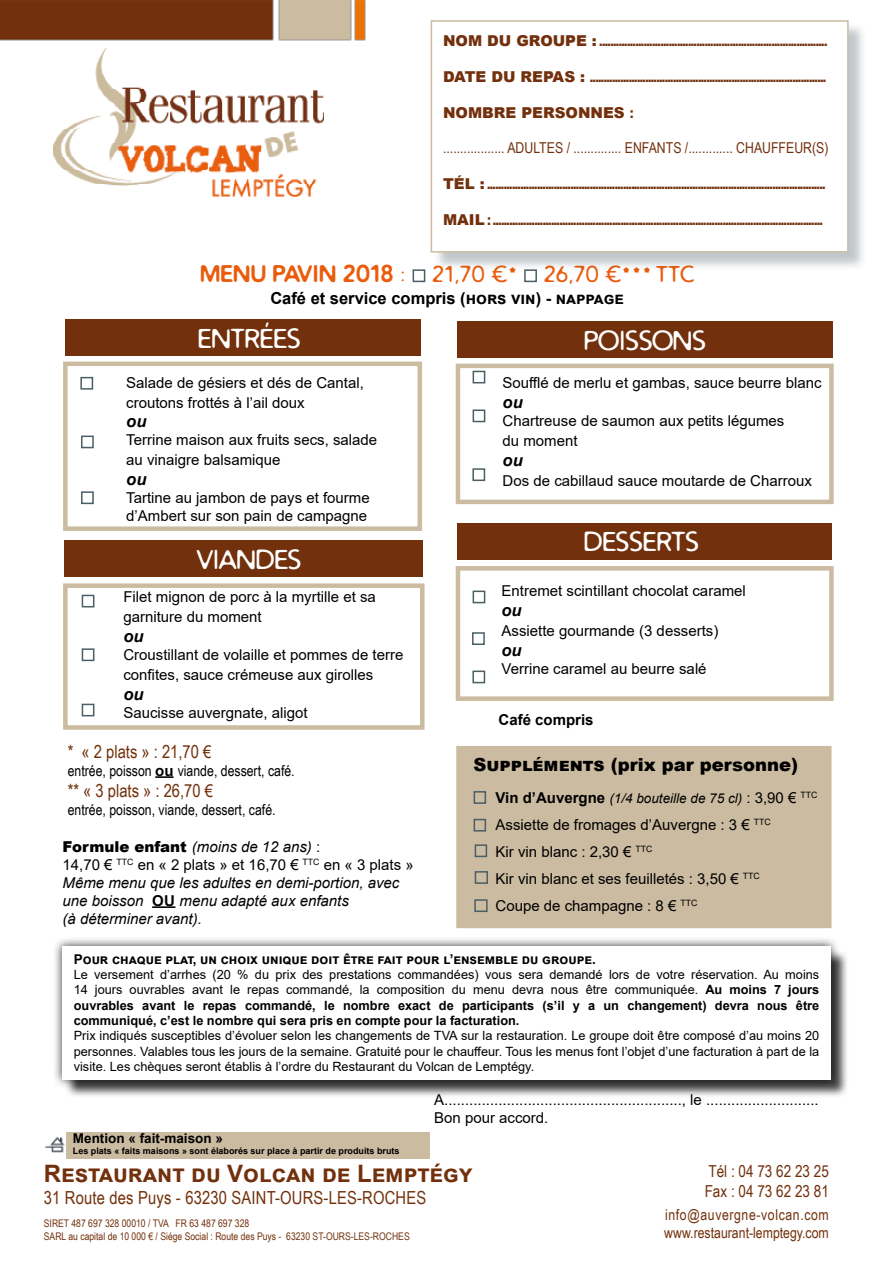
<style>
.page{position:relative;width:893px;height:1263px;background:#fff}
.page>*{position:absolute;margin:0;border:0;box-sizing:border-box;transform-origin:0 0}
.t1{font:27px "Distro";color:#fff}
.t2{font:700 24px "Arial";color:#72300c}
.t3{font:22.5px "Distro";letter-spacing:.04em;color:#ea5b0b}
.t4{font:18px "Arial Narrow";letter-spacing:.01em;color:#72300c}
.t5{font:900 18px "Arial";color:#000}
.t6{font:700 16.5px "Arial";color:#000}
.t7{font:16.5px/19.8px "Arial Narrow";color:#72300c}
.t8{font:italic 700 16.5px "Arial";color:#000}
.t9{font:15px/19.8px "Arial";color:#000}
.t10{font:15px "Impact";color:#72300c}
.t11{font:italic 15px/18px "Arial";color:#000}
.t12{font:15px/18px "Arial Narrow";color:#72300c}
.t13{font:15px "Arial Narrow";color:#000}
.t14{font:900 15px "Arial";color:#72300c}
.t15{font:700 15px "Arial";color:#000}
.t16{font:700 13.5px "Arial";color:#000}
.t17{font:italic 13.5px "Arial";color:#000}
.t18{font:12.75px/15.3px "Arial";color:#000;text-align:justify}
.t19{font:10.5px/12.6px "Arial Narrow";color:#72300c}
.t20{font:700 9px "Arial";color:#000}
.s1{font-family:"Arial";font-weight:900}
.s2{font-family:"Impact";font-weight:400}
.s3{font-weight:700}
.s4{font-family:"Arial";font-weight:700}
.s5{font-weight:900;font-style:normal}
.s6{font-style:normal}
.s7{font-weight:700;font-style:normal}
.s8{font-weight:700;font-style:normal;font-size:15px}
.s9{font-style:normal;font-size:15px}
</style>
<div class="page">
<div style="left:456px;top:566px;width:378px;height:135px;border:4px solid #cbbba0"></div>
<div style="left:457px;top:523px;width:375px;height:37px;background:#72300c"></div>
<div style="left:63px;top:583px;width:362px;height:147px;border:4px solid #cbbba0"></div>
<div style="left:456px;top:364px;width:378px;height:140px;border:4px solid #cbbba0"></div>
<div style="left:457px;top:322px;width:375px;height:36px;background:#72300c"></div>
<div style="left:63px;top:362px;width:359px;height:169px;border:4px solid #cbbba0"></div>
<div style="left:65px;top:319px;width:356px;height:37px;background:#72300c"></div>
<img style="left:54px;top:49px;width:270px;height:147px">
<div style="left:413px;top:269px;width:12px;height:13px;border:2px solid #4b5e65"></div>
<div style="left:524px;top:269px;width:13px;height:13px;border:2px solid #4b5e65"></div>
<div style="left:473px;top:371px;width:12px;height:12px;border:2px solid #4b5e65"></div>
<div style="left:473px;top:409px;width:12px;height:13px;border:2px solid #4b5e65"></div>
<div style="left:472px;top:468px;width:13px;height:13px;border:2px solid #4b5e65"></div>
<div style="left:473px;top:591px;width:12px;height:12px;border:2px solid #4b5e65"></div>
<div style="left:472px;top:632px;width:13px;height:13px;border:2px solid #4b5e65"></div>
<div style="left:472px;top:670px;width:13px;height:13px;border:2px solid #4b5e65"></div>
<div style="left:65px;top:949px;width:784px;height:149px;background:#000;opacity:.75"></div>
<div style="left:53px;top:937px;width:787px;height:152px;background:#000;opacity:.75"></div>
<div style="left:62px;top:946px;width:768px;height:134px;background:#fff"></div>
<img style="left:0;top:0;width:431px;height:40px">
<div style="left:65px;top:541px;width:358px;height:36px;background:#72300c"></div>
<svg style="left:155px;top:776px;width:19px;height:2px"></svg>
<div style="left:82px;top:595px;width:12px;height:12px;border:2px solid #4b5e65"></div>
<div style="left:82px;top:648px;width:12px;height:13px;border:2px solid #4b5e65"></div>
<div style="left:82px;top:704px;width:12px;height:12px;border:2px solid #4b5e65"></div>
<div style="left:80px;top:377px;width:13px;height:13px;border:2px solid #4b5e65"></div>
<div style="left:81px;top:436px;width:13px;height:12px;border:2px solid #4b5e65"></div>
<div style="left:81px;top:491px;width:13px;height:13px;border:2px solid #4b5e65"></div>
<div style="left:66px;top:1132px;width:364px;height:26px;background:#cbbba0"></div>
<img style="left:45px;top:1136px;width:20px;height:17px">
<hr style="left:152px;top:906px;width:23px;height:2px;background:#000">
<div style="left:433px;top:22px;width:434px;height:249px;background:#52656c;opacity:.36"></div>
<div style="left:431px;top:20px;width:418px;height:233px;background:#fff;border:2px solid #cbbba0"></div>
<div style="left:453px;top:743px;width:381px;height:188px;background:#cbbba0;border:3px solid #fff"></div>
<div style="left:474px;top:819px;width:12px;height:12px;border:2px solid #4b5e65"></div>
<div style="left:475px;top:844px;width:12px;height:13px;border:2px solid #4b5e65"></div>
<div style="left:475px;top:871px;width:13px;height:13px;border:2px solid #4b5e65"></div>
<div style="left:474px;top:791px;width:12px;height:13px;border:2px solid #4b5e65"></div>
<div style="left:474px;top:899px;width:14px;height:13px;border:2px solid #4b5e65"></div>
<p class="t10" style="left:443px;top:29px;width:386px"><span class="s1">NOM DU GROUPE :</span> ..................................................................................</p>
<p class="t10" style="left:443px;top:64px;width:384px"><span class="s1">DATE DU REPAS :</span> .....................................................................................</p>
<p class="t14" style="left:443px;top:101px;width:191px">NOMBRE PERSONNES <span class="s2">:</span></p>
<p class="t12" style="left:443px;top:139px;width:387px">.................. ADULTES / .............. ENFANTS /............. CHAUFFEUR(S)</p>
<p class="t10" style="left:443px;top:172px;width:384px"><span class="s1">TÉL :</span> ..........................................................................................................................</p>
<p class="t10" style="left:443px;top:207px;width:381px"><span class="s1">MAIL</span> : .......................................................................................................................</p>
<h3 class="t3" style="left:200px;top:260px;width:495px"><span class="s3">MENU PAVIN 2018</span> : 21,70 €* 26,70 €*** TTC</h3>
<p class="t6" style="left:270px;top:286px;width:355px">Café et service compris (hors vin) - nappage</p>
<h1 class="t1" style="left:198px;top:321px;width:104px">ENTRÉES</h1>
<h1 class="t1" style="left:584px;top:323px;width:123px">POISSONS</h1>
<p class="t9" style="left:126px;top:372px;width:239px">Salade de gésiers et dés de Cantal, croutons frottés à l’ail doux</p>
<p class="t8" style="left:126px;top:411px;width:22px">ou</p>
<p class="t9" style="left:126px;top:430px;width:252px">Terrine maison aux fruits secs, salade au vinaigre balsamique</p>
<p class="t8" style="left:126px;top:468px;width:22px">ou</p>
<p class="t9" style="left:126px;top:489px;width:245px;line-height:18px">Tartine au jambon de pays et fourme d’Ambert sur son pain de campagne</p>
<h1 class="t1" style="left:197px;top:542px;width:106px">VIANDES</h1>
<p class="t9" style="left:123px;top:587px;width:254px">Filet mignon de porc à la myrtille et sa garniture du moment</p>
<p class="t8" style="left:123px;top:625px;width:22px">ou</p>
<p class="t9" style="left:123px;top:645px;width:282px">Croustillant de volaille et pommes de terre confites, sauce crémeuse aux girolles</p>
<p class="t8" style="left:123px;top:683px;width:22px">ou</p>
<p class="t9" style="left:123px;top:702px;width:186px">Saucisse auvergnate, aligot</p>
<p class="t4" style="left:68px;top:738px;width:145px">* « 2 plats » : 21,70 €</p>
<p class="t13" style="left:68px;top:759px;width:228px">entrée, poisson <span class="s4">ou</span> viande, dessert, café.</p>
<p class="t4" style="left:68px;top:777px;width:147px">** « 3 plats » : 26,70 €</p>
<p class="t13" style="left:68px;top:799px;width:209px">entrée, poisson, viande, dessert, café.</p>
<p class="t11" style="left:63px;top:837px;width:353px"><span class="s5">Formule enfant</span> (moins de 12 ans) <span class="s6">:<br>14,70 €</span> <sup>TTC</sup> <span class="s6">en « 2 plats » et 16,70 €</span> <sup>TTC</sup> <span class="s6">en « 3 plats » </span>Même menu que les adultes en demi-portion, avec une boisson <span class="s7">OU</span> menu adapté aux enfants<br>(à déterminer avant).</p>
<p class="t9" style="left:503px;top:373px;width:320px">Soufflé de merlu et gambas, sauce beurre blanc</p>
<p class="t8" style="left:503px;top:391px;width:22px">ou</p>
<p class="t9" style="left:503px;top:411px;width:283px">Chartreuse de saumon aux petits légumes du moment</p>
<p class="t8" style="left:503px;top:449px;width:22px">ou</p>
<p class="t9" style="left:503px;top:470px;width:311px">Dos de cabillaud sauce moutarde de Charroux</p>
<h1 class="t1" style="left:584px;top:524px;width:116px">DESSERTS</h1>
<p class="t9" style="left:502px;top:581px;width:246px">Entremet scintillant chocolat caramel</p>
<p class="t8" style="left:502px;top:599px;width:22px">ou</p>
<p class="t9" style="left:502px;top:620px;width:218px">Assiette gourmande (3 desserts)</p>
<p class="t8" style="left:502px;top:639px;width:22px">ou</p>
<p class="t9" style="left:502px;top:658px;width:207px">Verrine caramel au beurre salé</p>
<p class="t15" style="left:499px;top:709px;width:97px">Café compris</p>
<p class="t5" style="left:473px;top:752px;width:326px">Suppléments (prix par personne)</p>
<p class="t17" style="left:495px;top:789px;width:323px"><span class="s8">Vin d’Auvergne</span> (1/4 bouteille de 75 cl) <span class="s9">: 3,90 €</span> <sup>TTC</sup></p>
<p class="t9" style="left:495px;top:811px;width:277px;line-height:27px">Assiette de fromages d’Auvergne : 3 € <sup>TTC<br></sup>Kir vin blanc : 2,30 € <sup>TTC<br></sup>Kir vin blanc et ses feuilletés : 3,50 € <sup>TTC<br></sup>Coupe de champagne : 8 € <sup>TTC</sup></p>
<p class="t16" style="left:74px;top:949px;width:523px">Pour chaque plat, un choix unique doit être fait pour l’ensemble du groupe.</p>
<p class="t18" style="left:74px;top:967px;width:747px">Le versement d’arrhes (20 % du prix des prestations commandées) vous sera demandé lors de votre réservation. Au moins 14 jours ouvrables avant le repas commandé, la composition du menu devra nous être communiquée. <span class="s3">Au moins 7 jours ouvrables avant le repas commandé, le nombre exact de participants (s’il y a un changement) devra nous être communiqué, c’est le nombre qui sera pris en compte pour la facturation.</span></p>
<p class="t18" style="left:74px;top:1028px;width:747px">Prix indiqués susceptibles d’évoluer selon les changements de TVA sur la restauration. Le groupe doit être composé d’au moins 20 personnes. Valables tous les jours de la semaine. Gratuité pour le chauffeur. Tous les menus font l’objet d’une facturation à part de la visite. Les chèques seront établis à l’ordre du Restaurant du Volcan de Lemptégy.</p>
<p class="t16" style="left:73px;top:1128px;width:152px">Mention « fait-maison »</p>
<p class="t20" style="left:73px;top:1144px;width:328px">Les plats « faits maisons » sont élaborés sur place à partir de produits bruts</p>
<p class="t9" style="left:434px;top:1090px;width:386px;line-height:18px">A........................................................., le ...........................<br>Bon pour accord.</p>
<h2 class="t2" style="left:44px;top:1157px;width:430px">Restaurant du Volcan de Lemptégy</h2>
<p class="t4" style="left:44px;top:1184px;width:384px">31 Route des Puys - 63230 SAINT-OURS-LES-ROCHES</p>
<p class="t19" style="left:44px;top:1217px;width:367px">SIRET 487 697 328 00010 / TVA FR 63 487 697 328<br>SARL au capital de 10 000 € / Siége Social : Route des Puys - 63230 ST-OURS-LES-ROCHES</p>
<p class="t7" style="left:705px;top:1161px;width:126px">Tél : 04 73 62 23 25<br>Fax : 04 73 62 23 81</p>
<p class="t12" style="left:664px;top:1205px;width:166px">info@auvergne-volcan.com www.restaurant-lemptegy.com</p>
</div>
